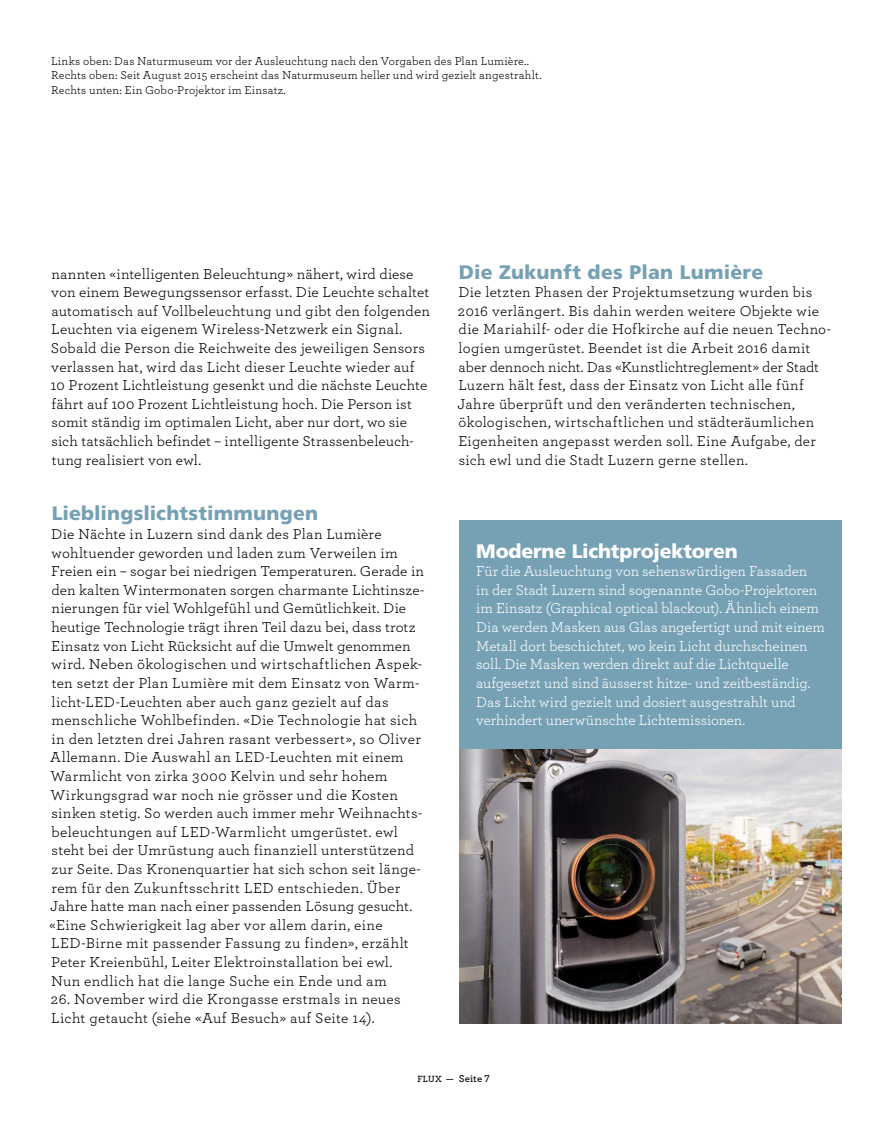
<style>
.page{position:relative;width:893px;height:1123px;background:#fff}
.page>*{position:absolute;margin:0;border:0;box-sizing:border-box;transform-origin:0 0}
.t1{font:900 19.5px "Frutiger LT Std";letter-spacing:.01em;color:#76a1b5}
.t2{font:900 19.5px "Frutiger LT Std";letter-spacing:-.01em;color:#fff}
.t3{font:15px/18.6px "Archer";letter-spacing:.015em;color:#000}
.t4{font:15px/18.6px "Archer";letter-spacing:-.005em;color:#fff}
.t5{font:12px/14.4px "Archer";letter-spacing:.015em;color:#000}
.t6{font:600 10.5px "Archer";letter-spacing:.015em;color:#000}
.s1{font-size:9.45px}
</style>
<div class="page">
<div style="left:459px;top:520px;width:383px;height:229px;background:#76a1b5"></div>
<img style="left:459px;top:749px;width:383px;height:274px">
<p class="t5" style="left:51px;top:53px;width:492px">Links oben: Das Naturmuseum vor der Ausleuchtung nach den Vorgaben des Plan Lumière..<br>Rechts oben: Seit August 2015 erscheint das Naturmuseum heller und wird gezielt angestrahlt.<br>Rechts unten: Ein Gobo-Projektor im Einsatz.</p>
<p class="t3" style="left:50px;top:263px;width:381px">nannten «intelligenten Beleuchtung» nähert, wird diese von einem Bewegungssensor erfasst. Die Leuchte schaltet automatisch auf Vollbeleuchtung und gibt den folgenden Leuchten via eigenem Wireless-Netzwerk ein Signal.<br>Sobald die Person die Reichweite des jeweiligen Sensors verlassen hat, wird das Licht dieser Leuchte wieder auf 10 Prozent Lichtleistung gesenkt und die nächste Leuchte fährt auf 100 Prozent Lichtleistung hoch. Die Person ist somit ständig im optimalen Licht, aber nur dort, wo sie sich tatsächlich befindet – intelligente Strassenbeleuch&shy;tung realisiert von ewl.</p>
<h1 class="t1" style="left:52px;top:502px;width:268px">Lieblingslichtstimmungen</h1>
<p class="t3" style="left:49px;top:524px;width:377px">Die Nächte in Luzern sind dank des Plan Lumière wohltuender geworden und laden zum Verweilen im Freien ein – sogar bei niedrigen Temperaturen. Gerade in den kalten Wintermonaten sorgen charmante Lichtinsze&shy;nierungen für viel Wohlgefühl und Gemütlichkeit. Die heutige Technologie trägt ihren Teil dazu bei, dass trotz Einsatz von Licht Rücksicht auf die Umwelt genommen wird. Neben ökologischen und wirtschaftlichen Aspek&shy;ten setzt der Plan Lumière mit dem Einsatz von Warm&shy;licht-LED-Leuchten aber auch ganz gezielt auf das menschliche Wohlbefinden. «Die Technologie hat sich in den letzten drei Jahren rasant verbessert», so Oliver Allemann. Die Auswahl an LED-Leuchten mit einem Warmlicht von zirka 3000 Kelvin und sehr hohem Wirkungsgrad war noch nie grösser und die Kosten sinken stetig. So werden auch immer mehr Weihnachts&shy;beleuchtungen auf LED-Warmlicht umgerüstet. ewl steht bei der Umrüstung auch finanziell unterstützend zur Seite. Das Kronenquartier hat sich schon seit länge&shy;rem für den Zukunftsschritt LED entschieden. Über Jahre hatte man nach einer passenden Lösung gesucht. «Eine Schwierigkeit lag aber vor allem darin, eine LED-Birne mit passender Fassung zu finden», erzählt Peter Kreienbühl, Leiter Elektroinstallation bei ewl.<br>Nun endlich hat die lange Suche ein Ende und am</p>
<p class="t3" style="left:51px;top:989px;width:351px">26. November wird die Krongasse erstmals in neues<br>Licht getaucht (siehe «Auf Besuch» auf Seite 14).</p>
<h1 class="t1" style="left:459px;top:260px;width:306px">Die Zukunft des Plan Lumière</h1>
<p class="t3" style="left:457px;top:282px;width:375px">Die letzten Phasen der Projektumsetzung wurden bis 2016 verlängert. Bis dahin werden weitere Objekte wie die Mariahilf- oder die Hofkirche auf die neuen Techno&shy;logien umgerüstet. Beendet ist die Arbeit 2016 damit aber dennoch nicht. Das «Kunstlichtreglement» der Stadt Luzern hält fest, dass der Einsatz von Licht alle fünf Jahre überprüft und den veränderten technischen, ökologischen, wirtschaftlichen und städteräumlichen Eigenheiten angepasst werden soll. Eine Aufgabe, der sich ewl und die Stadt Luzern gerne stellen.</p>
<h1 class="t2" style="left:476px;top:539px;width:263px">Moderne Lichtprojektoren</h1>
<p class="t4" style="left:476px;top:561px;width:350px">Für die Ausleuchtung von sehenswürdigen Fassaden<br>in der Stadt Luzern sind sogenannte Gobo-Projektoren im Einsatz (Graphical optical blackout). Ähnlich einem Dia werden Masken aus Glas angefertigt und mit einem Metall dort beschichtet, wo kein Licht durchscheinen soll. Die Masken werden direkt auf die Lichtquelle aufgesetzt und sind äusserst hitze- und zeitbeständig.<br>Das Licht wird gezielt und dosiert ausgestrahlt und verhindert unerwünschte Lichtemissionen.</p>
<p class="t6" style="left:417px;top:1070px;width:74px"><span class="s1">FLUX —</span> Seite 7</p>
</div>
